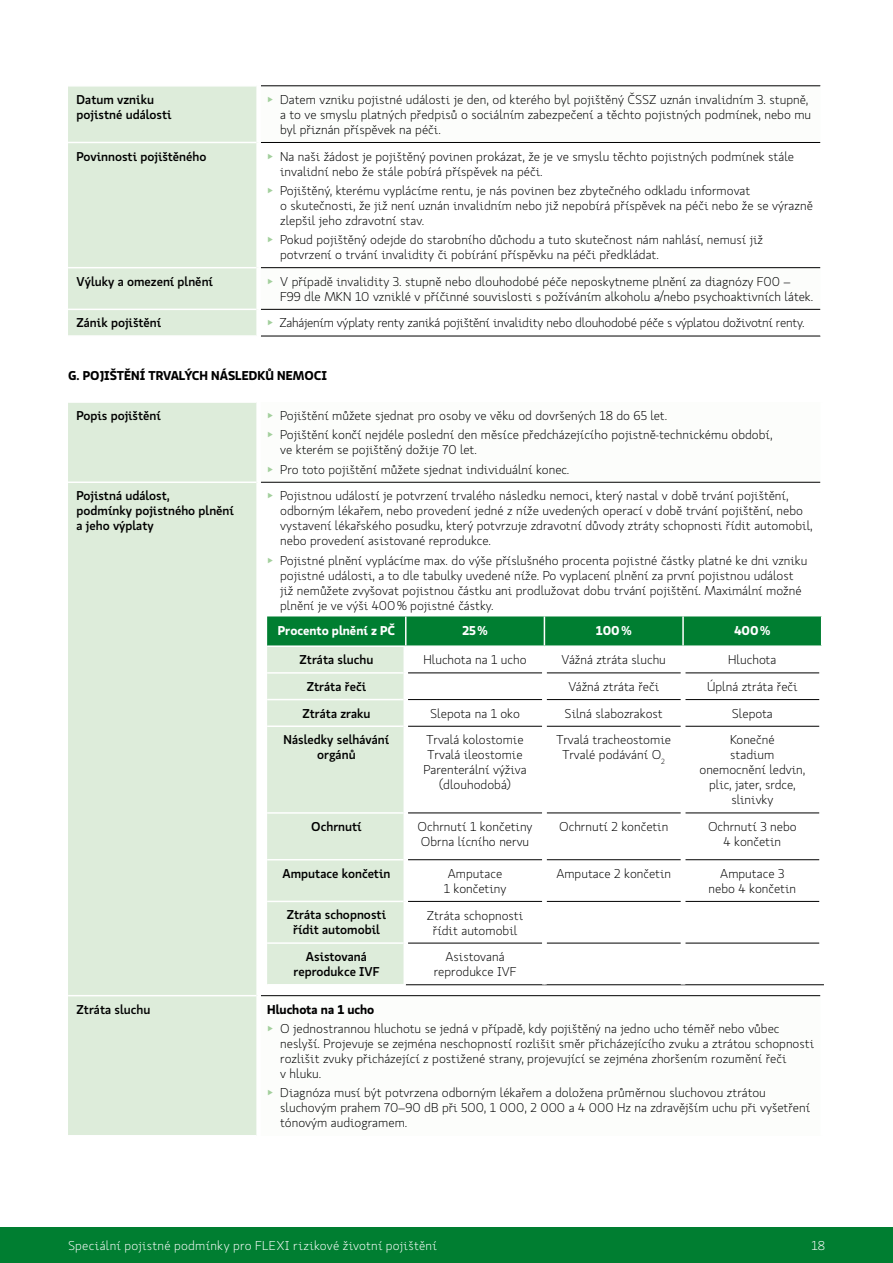
<style>
.page{position:relative;width:893px;height:1263px;background:#fff}
.page>*{position:absolute;margin:0;border:0;box-sizing:border-box;transform-origin:0 0}
.t1{font:300 12.75px/15px "Koop Pro";color:#000}
.t2{font:500 12.75px/15px "Koop Pro";color:#000;text-align:center}
.t3{font:300 12.75px "Koop Pro";letter-spacing:-.02em;color:#000}
.t4{font:300 12.75px "Koop Pro";letter-spacing:.02em;color:#fff}
.t5{font:700 12.75px "Koop Pro";color:#000}
.t6{font:700 12.75px "Koop Pro";color:#fff}
.s1{color:#a2cf9c}
.s2{font-weight:700}
</style>
<div class="page">
<div style="left:0;top:1227px;width:893px;height:36px;background:#007e31"></div>
<div style="left:68px;top:87px;width:188px;height:248px;background:#ddecda"></div>
<svg style="left:261px;top:268px;width:559px;height:68px"></svg>
<hr style="left:261px;top:142px;width:559px;height:1px;background:#000">
<hr style="left:261px;top:267px;width:559px;height:1px;background:#000">
<hr style="left:261px;top:309px;width:559px;height:1px;background:#000">
<hr style="left:261px;top:336px;width:559px;height:1px;background:#000">
<hr style="left:68px;top:142px;width:188px;height:1px;background:#fff">
<hr style="left:68px;top:267px;width:188px;height:1px;background:#fff">
<hr style="left:68px;top:309px;width:188px;height:1px;background:#fff">
<hr style="left:261px;top:86px;width:559px;height:1px;background:#000">
<div style="left:68px;top:403px;width:188px;height:732px;background:#ddecda"></div>
<hr style="left:261px;top:482px;width:559px;height:1px;background:#000">
<hr style="left:68px;top:481px;width:188px;height:2px;background:#fff">
<hr style="left:68px;top:995px;width:188px;height:1px;background:#fff">
<hr style="left:261px;top:995px;width:559px;height:1px;background:#000">
<div style="left:267px;top:647px;width:137px;height:337px;background:#ddecda"></div>
<hr style="left:267px;top:672px;width:137px;height:2px;background:#fff">
<hr style="left:267px;top:699px;width:137px;height:1px;background:#fff">
<hr style="left:267px;top:725px;width:137px;height:2px;background:#fff">
<hr style="left:267px;top:812px;width:137px;height:2px;background:#fff">
<hr style="left:267px;top:859px;width:137px;height:1px;background:#fff">
<hr style="left:267px;top:901px;width:137px;height:1px;background:#fff">
<hr style="left:267px;top:942px;width:137px;height:2px;background:#fff">
<hr style="left:408px;top:673px;width:134px;height:1px;background:#000">
<hr style="left:547px;top:673px;width:134px;height:1px;background:#000">
<hr style="left:685px;top:673px;width:134px;height:1px;background:#000">
<hr style="left:408px;top:699px;width:134px;height:1px;background:#000">
<hr style="left:547px;top:699px;width:134px;height:1px;background:#000">
<hr style="left:685px;top:699px;width:134px;height:1px;background:#000">
<hr style="left:408px;top:726px;width:134px;height:1px;background:#000">
<hr style="left:547px;top:726px;width:134px;height:1px;background:#000">
<hr style="left:685px;top:726px;width:134px;height:1px;background:#000">
<hr style="left:408px;top:813px;width:134px;height:1px;background:#000">
<hr style="left:547px;top:813px;width:134px;height:1px;background:#000">
<hr style="left:685px;top:813px;width:134px;height:1px;background:#000">
<hr style="left:408px;top:859px;width:134px;height:1px;background:#000">
<hr style="left:547px;top:859px;width:134px;height:1px;background:#000">
<hr style="left:685px;top:859px;width:134px;height:1px;background:#000">
<hr style="left:408px;top:901px;width:134px;height:1px;background:#000">
<hr style="left:547px;top:901px;width:134px;height:1px;background:#000">
<hr style="left:685px;top:901px;width:134px;height:1px;background:#000">
<hr style="left:408px;top:943px;width:134px;height:1px;background:#000">
<hr style="left:547px;top:943px;width:134px;height:1px;background:#000">
<hr style="left:685px;top:943px;width:134px;height:1px;background:#000">
<hr style="left:406px;top:984px;width:138px;height:1px;background:#000">
<hr style="left:544px;top:984px;width:139px;height:1px;background:#000">
<hr style="left:683px;top:984px;width:141px;height:1px;background:#000">
<div style="left:267px;top:616px;width:555px;height:29px;background:#007e31"></div>
<p class="t2" style="left:77px;top:91px;width:97px;text-align:left">Datum vzniku pojistné události</p>
<p class="t1" style="left:280px;top:92px;width:533px;text-indent:-13px"><span class="s1">▶</span> Datem vzniku pojistné události je den, od kterého byl pojištěný ČSSZ uznán invalidním 3. stupně, a to ve smyslu platných předpisů o sociálním zabezpečení a těchto pojistných podmínek, nebo mu byl přiznán příspěvek na péči.</p>
<p class="t2" style="left:77px;top:148px;width:131px">Povinnosti pojištěného</p>
<p class="t1" style="left:280px;top:148px;width:515px;text-indent:-13px"><span class="s1">▶</span> Na naši žádost je pojištěný povinen prokázat, že je ve smyslu těchto pojistných podmínek stále invalidní nebo že stále pobírá příspěvek na péči.</p>
<p class="t1" style="left:280px;top:183px;width:534px;text-indent:-13px"><span class="s1">▶</span> Pojištěný, kterému vyplácíme rentu, je nás povinen bez zbytečného odkladu informovat<br>o skutečnosti, že již není uznán invalidním nebo již nepobírá příspěvek na péči nebo že se výrazně zlepšil jeho zdravotní stav.</p>
<p class="t1" style="left:280px;top:232px;width:484px;text-indent:-13px"><span class="s1">▶</span> Pokud pojištěný odejde do starobního důchodu a tuto skutečnost nám nahlásí, nemusí již potvrzení o trvání invalidity či pobírání příspěvku na péči předkládat.</p>
<p class="t2" style="left:77px;top:273px;width:138px">Výluky a omezení plnění</p>
<p class="t1" style="left:280px;top:274px;width:535px;text-indent:-13px"><span class="s1">▶</span> V případě invalidity 3. stupně nebo dlouhodobé péče neposkytneme plnění za diagnózy F00 –<br>F99 dle MKN 10 vzniklé v příčinné souvislosti s požíváním alkoholu a/nebo psychoaktivních látek.</p>
<p class="t2" style="left:77px;top:315px;width:86px">Zánik pojištění</p>
<p class="t3" style="left:267px;top:315px;width:539px"><span class="s1">▶</span> Zahájením výplaty renty zaniká pojištění invalidity nebo dlouhodobé péče s výplatou doživotní renty.</p>
<p class="t5" style="left:68px;top:366px;width:260px">G. POJIŠTĚNÍ TRVALÝCH NÁSLEDKŮ NEMOCI</p>
<p class="t2" style="left:77px;top:408px;width:86px">Popis pojištění</p>
<p class="t1" style="left:267px;top:406px;width:507px;line-height:19.2px"><span class="s1">▶</span> Pojištění můžete sjednat pro osoby ve věku od dovršených 18 do 65 let.<br><span class="s1">▶</span> Pojištění končí nejdéle poslední den měsíce předcházejícího pojistně-technickému období,</p>
<p class="t1" style="left:267px;top:440px;width:304px;line-height:19.2px;text-indent:13px">ve kterém se pojištěný dožije 70 let.<br><span class="s1">▶</span> Pro toto pojištění můžete sjednat individuální konec.</p>
<p class="t2" style="left:77px;top:488px;width:159px;text-align:left">Pojistná událost,<br>podmínky pojistného plnění a jeho výplaty</p>
<p class="t1" style="left:280px;top:488px;width:534px;text-indent:-13px"><span class="s1">▶</span> Pojistnou událostí je potvrzení trvalého následku nemoci, který nastal v době trvání pojištění, odborným lékařem, nebo provedení jedné z níže uvedených operací v době trvání pojištění, nebo vystavení lékařského posudku, který potvrzuje zdravotní důvody ztráty schopnosti řídit automobil, nebo provedení asistované reprodukce.</p>
<p class="t1" style="left:280px;top:552px;width:529px;text-indent:-13px"><span class="s1">▶</span> Pojistné plnění vyplácíme max. do výše příslušného procenta pojistné částky platné ke dni vzniku pojistné události, a to dle tabulky uvedené níže. Po vyplacení plnění za první pojistnou událost již nemůžete zvyšovat pojistnou částku ani prodlužovat dobu trvání pojištění. Maximální možné plnění je ve výši 400% pojistné částky.</p>
<p class="t6" style="left:278px;top:621px;width:119px">Procento plnění z PČ</p>
<p class="t6" style="left:462px;top:621px;width:27px">25%</p>
<p class="t6" style="left:596px;top:621px;width:37px">100%</p>
<p class="t6" style="left:734px;top:621px;width:38px">400%</p>
<p class="t2" style="left:300px;top:652px;width:75px">Ztráta sluchu</p>
<p class="t1" style="left:424px;top:652px;width:105px">Hluchota na 1 ucho</p>
<p class="t1" style="left:561px;top:652px;width:106px">Vážná ztráta sluchu</p>
<p class="t1" style="left:728px;top:652px;width:50px">Hluchota</p>
<p class="t2" style="left:307px;top:679px;width:61px">Ztráta řeči</p>
<p class="t1" style="left:568px;top:679px;width:92px">Vážná ztráta řeči</p>
<p class="t1" style="left:707px;top:679px;width:92px">Úplná ztráta řeči</p>
<p class="t2" style="left:302px;top:705px;width:70px">Ztráta zraku</p>
<p class="t1" style="left:430px;top:706px;width:91px">Slepota na 1 oko</p>
<p class="t1" style="left:565px;top:706px;width:100px">Silná slabozrakost</p>
<p class="t1" style="left:732px;top:706px;width:43px">Slepota</p>
<p class="t2" style="left:284px;top:732px;width:107px">Následky selhávání orgánů</p>
<p class="t1" style="left:423px;top:732px;width:105px;text-align:center">Trvalá kolostomie<br>Trvalá ileostomie<br>Parenterální výživa (dlouhodobá)</p>
<p class="t1" style="left:556px;top:732px;width:116px;text-align:center">Trvalá tracheostomie<br>Trvalé podávání O<sub>2</sub></p>
<p class="t1" style="left:699px;top:732px;width:107px;text-align:center">Konečné<br>stadium onemocnění ledvin, plic, jater, srdce, slinivky</p>
<p class="t2" style="left:311px;top:819px;width:52px">Ochrnutí</p>
<p class="t1" style="left:418px;top:819px;width:116px">Ochrnutí 1 končetiny<br>Obrna lícního nervu</p>
<p class="t1" style="left:559px;top:819px;width:111px">Ochrnutí 2 končetin</p>
<p class="t1" style="left:708px;top:819px;width:90px;text-align:center">Ochrnutí 3 nebo<br>4 končetin</p>
<p class="t2" style="left:283px;top:865px;width:109px">Amputace končetin</p>
<p class="t1" style="left:444px;top:866px;width:64px;text-align:center">Amputace<br>1 končetiny</p>
<p class="t1" style="left:556px;top:866px;width:116px">Amputace 2 končetin</p>
<p class="t1" style="left:709px;top:866px;width:89px;text-align:center">Amputace 3 nebo 4 končetin</p>
<p class="t2" style="left:287px;top:907px;width:101px">Ztráta schopnosti řídit automobil</p>
<p class="t1" style="left:427px;top:907px;width:98px;text-align:center">Ztráta schopnosti řídit automobil</p>
<p class="t2" style="left:293px;top:949px;width:87px">Asistovaná reprodukce IVF</p>
<p class="t1" style="left:434px;top:949px;width:84px;text-align:center">Asistovaná reprodukce IVF</p>
<p class="t2" style="left:77px;top:1001px;width:75px">Ztráta sluchu</p>
<p class="t1" style="left:267px;top:999px;width:514px;line-height:19.2px"><span class="s2">Hluchota na 1 ucho<br></span><span class="s1">▶</span> O jednostrannou hluchotu se jedná v případě, kdy pojištěný na jedno ucho téměř nebo vůbec</p>
<p class="t1" style="left:280px;top:1036px;width:535px">neslyší. Projevuje se zejména neschopností rozlišit směr přicházejícího zvuku a ztrátou schopnosti rozlišit zvuky přicházející z postižené strany, projevující se zejména zhoršením rozumění řeči<br>v hluku.</p>
<p class="t1" style="left:280px;top:1085px;width:531px;text-indent:-13px"><span class="s1">▶</span> Diagnóza musí být potvrzena odborným lékařem a doložena průměrnou sluchovou ztrátou sluchovým prahem 70–90 dB při 500, 1 000, 2 000 a 4 000 Hz na zdravějším uchu při vyšetření tónovým audiogramem.</p>
<p class="t4" style="left:68px;top:1237px;width:370px">Speciální pojistné podmínky pro FLEXI rizikové životní pojištění</p>
<p class="t4" style="left:811px;top:1237px;width:15px">18</p>
</div>
